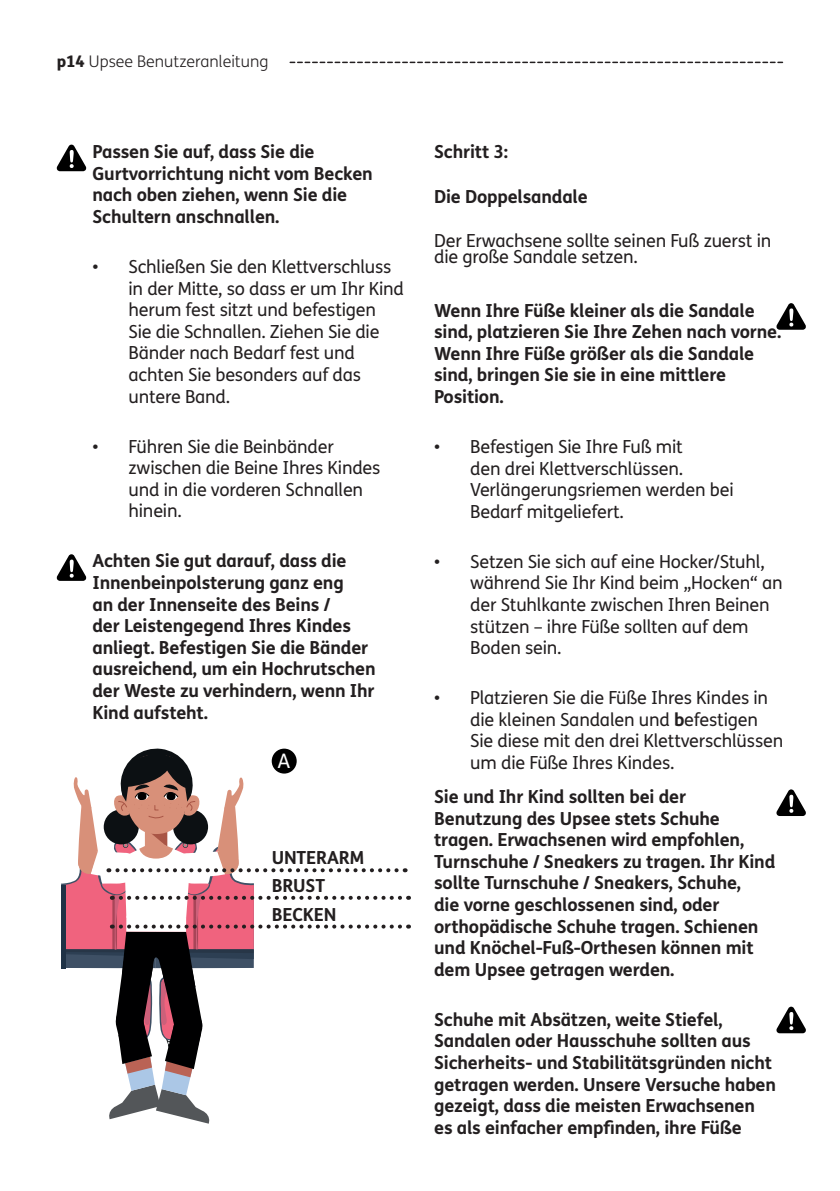
<style>
.page{position:relative;width:840px;height:1191px;background:#fff}
.page>*{position:absolute;margin:0;border:0;box-sizing:border-box;transform-origin:0 0}
.t1{font:20px "FS Me";color:#fff}
.t2{font:700 18px/21.6px "FS Me";letter-spacing:-.01em;color:#231f20}
.t3{font:18px/21.6px "FS Me";letter-spacing:-.01em;color:#231f20}
.t4{font:300 16px "FS Me";color:#231f20}
.s1{font-weight:800}
.s2{font-weight:700}
</style>
<div class="page">
<svg style="left:290px;top:62px;width:492px;height:1px"></svg>
<svg style="left:57px;top:145px;width:29px;height:26px"></svg>
<svg style="left:57px;top:554px;width:29px;height:27px"></svg>
<svg style="left:61px;top:748px;width:348px;height:375px"></svg>
<div style="left:271px;top:748px;width:25px;height:25px;background:#000;border-radius:50%"></div>
<svg style="left:776px;top:303px;width:29px;height:27px"></svg>
<svg style="left:776px;top:789px;width:29px;height:27px"></svg>
<svg style="left:776px;top:1006px;width:29px;height:27px"></svg>
<p class="t4" style="left:57px;top:51px;width:213px"><span class="s1">p14</span> Upsee Benutzeranleitung</p>
<p class="t2" style="left:92px;top:140px;width:282px">Passen Sie auf, dass Sie die<br>Gurtvorrichtung nicht vom Becken nach oben ziehen, wenn Sie die<br>Schultern anschnallen.</p>
<p class="t3" style="left:128px;top:255px;width:277px;text-indent:-36px">• Schließen Sie den Klettverschluss in der Mitte, so dass er um Ihr Kind herum fest sitzt und befestigen<br>Sie die Schnallen. Ziehen Sie die<br>Bänder nach Bedarf fest und achten Sie besonders auf das untere Band.</p>
<p class="t3" style="left:128px;top:435px;width:253px;text-indent:-36px">• Führen Sie die Beinbänder zwischen die Beine Ihres Kindes und in die vorderen Schnallen hinein.</p>
<p class="t2" style="left:92px;top:549px;width:284px">Achten Sie gut darauf, dass die<br>Innenbeinpolsterung ganz eng<br>an der Innenseite des Beins /<br>der Leistengegend Ihres Kindes anliegt. Befestigen Sie die Bänder ausreichend, um ein Hochrutschen der Weste zu verhindern, wenn Ihr<br>Kind aufsteht.</p>
<p class="t1" style="left:277px;top:747px;width:14px">A</p>
<p class="t2" style="left:271px;top:846px;width:94px">UNTERARM</p>
<p class="t2" style="left:271px;top:873px;width:55px">BRUST</p>
<p class="t2" style="left:271px;top:902px;width:66px">BECKEN</p>
<p class="t2" style="left:434px;top:140px;width:76px">Schritt 3:</p>
<p class="t2" style="left:434px;top:184px;width:155px">Die Doppelsandale</p>
<p class="t3" style="left:434px;top:232px;width:338px;line-height:16px">Der Erwachsene sollte seinen Fuß zuerst in die große Sandale setzen.</p>
<p class="t2" style="left:434px;top:298px;width:348px">Wenn Ihre Füße kleiner als die Sandale sind, platzieren Sie Ihre Zehen nach vorne.<br>Wenn Ihre Füße größer als die Sandale sind, bringen Sie sie in eine mittlere Position.</p>
<p class="t3" style="left:470px;top:435px;width:265px;text-indent:-36px">• Befestigen Sie Ihre Fuß mit<br>den drei Klettverschlüssen.<br>Verlängerungsriemen werden bei<br>Bedarf mitgeliefert.</p>
<p class="t3" style="left:470px;top:550px;width:314px;text-indent:-36px">• Setzen Sie sich auf eine Hocker/Stuhl, während Sie Ihr Kind beim „Hocken“ an der Stuhlkante zwischen Ihren Beinen stützen – ihre Füße sollten auf dem<br>Boden sein.</p>
<p class="t3" style="left:470px;top:687px;width:314px;text-indent:-36px">• Platzieren Sie die Füße Ihres Kindes in die kleinen Sandalen und <span class="s2">b</span>efestigen Sie diese mit den drei Klettverschlüssen um die Füße Ihres Kindes.</p>
<p class="t2" style="left:434px;top:785px;width:342px">Sie und Ihr Kind sollten bei der Benutzung des Upsee stets Schuhe tragen. Erwachsenen wird empfohlen, Turnschuhe / Sneakers zu tragen. Ihr Kind sollte Turnschuhe / Sneakers, Schuhe,<br>die vorne geschlossenen sind, oder orthopädische Schuhe tragen. Schienen und Knöchel-Fuß-Orthesen können mit dem Upsee getragen werden.</p>
<p class="t2" style="left:434px;top:1007px;width:343px">Schuhe mit Absätzen, weite Stiefel, Sandalen oder Hausschuhe sollten aus Sicherheits- und Stabilitätsgründen nicht getragen werden. Unsere Versuche haben gezeigt, dass die meisten Erwachsenen es als einfacher empfinden, ihre Füße</p>
</div>
